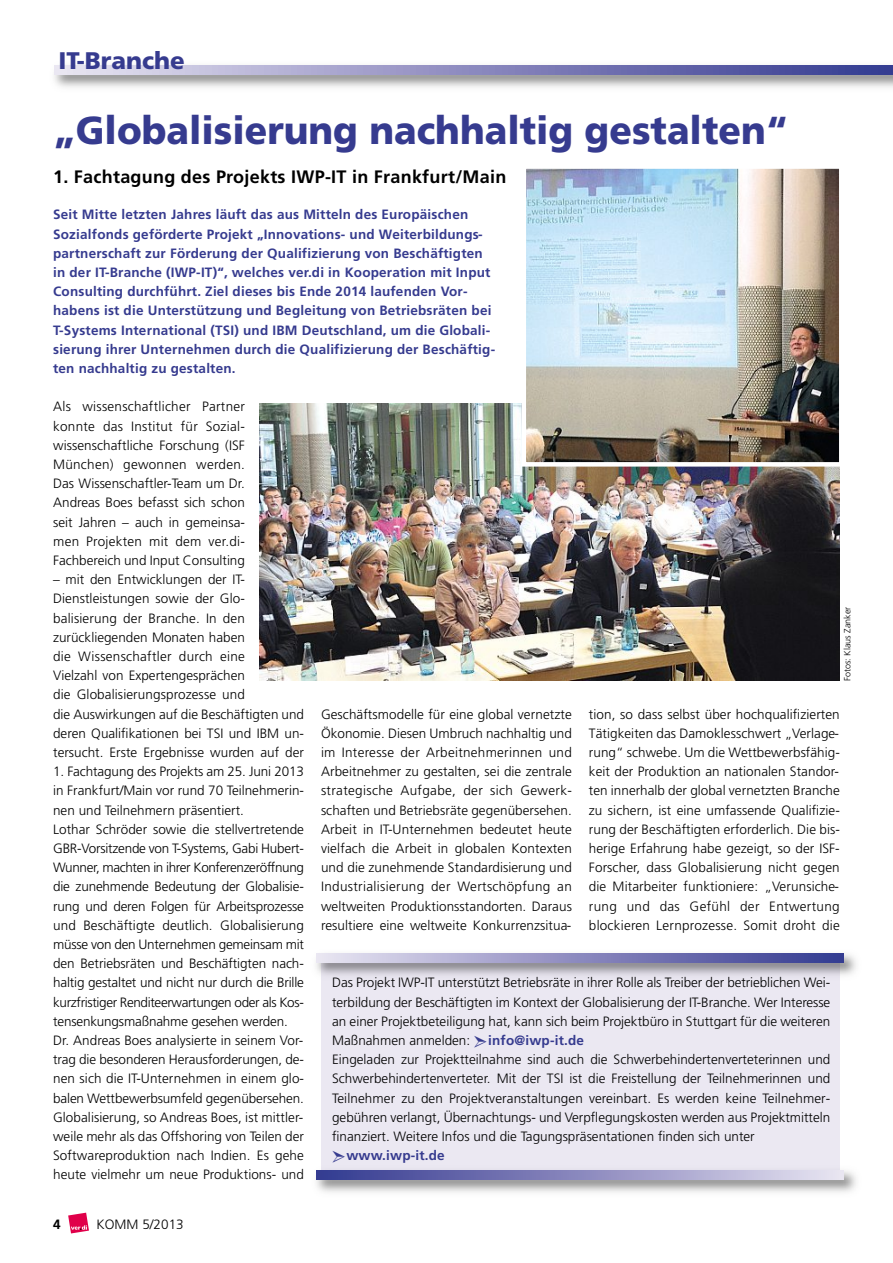
<style>
.page{position:relative;width:893px;height:1263px;background:#fff}
.page>*{position:absolute;margin:0;border:0;box-sizing:border-box;transform-origin:0 0}
.t1{font:900 39px "Frutiger";color:#363b8f;scale:.95 1}
.t2{font:900 24px "Frutiger";color:#363b8f}
.t3{font:700 18px "Frutiger";letter-spacing:.015em;color:#000}
.t4{font:300 13.5px/19.2px "Frutiger";color:#000;text-align:justify}
.t5{font:700 13.5px/19.2px "Frutiger";letter-spacing:.015em;color:#363b8f}
.t6{font:700 13.5px "Frutiger";color:#000}
.t7{font:300 9px "Frutiger";color:#000}
</style>
<div class="page">
<svg style="left:68px;top:1213px;width:21px;height:20px"></svg>
<img style="left:54px;top:65px;width:839px;height:23px">
<svg style="left:54px;top:66px;width:839px;height:8px"></svg>
<img style="left:260px;top:404px;width:579px;height:276px">
<div style="left:321px;top:956px;width:519px;height:222px;background:#ebe8f2"></div>
<img style="left:316px;top:953px;width:540px;height:23px">
<img style="left:321px;top:962px;width:519px;height:14px">
<svg style="left:317px;top:953px;width:527px;height:9px"></svg>
<img style="left:316px;top:1170px;width:540px;height:23px">
<img style="left:321px;top:1170px;width:519px;height:1px">
<svg style="left:317px;top:1171px;width:527px;height:9px"></svg>
<img style="left:527px;top:169px;width:311px;height:293px">
<div style="left:522px;top:164px;width:321px;height:303px;border:4px solid #fff"></div>
<h2 class="t2" style="left:59px;top:47px;width:128px">IT-Branche</h2>
<h1 class="t1" style="left:53px;top:108px;width:775px">„Globalisierung nachhaltig gestalten“</h1>
<h3 class="t3" style="left:53px;top:166px;width:455px">1. Fachtagung des Projekts IWP-IT in Frankfurt/Main</h3>
<p class="t5" style="left:53px;top:205px;width:443px">Seit Mitte letzten Jahres läuft das aus Mitteln des Europäischen Sozialfonds geförderte Projekt „Innovations- und Weiterbildungs&shy;partnerschaft zur Förderung der Qualifizierung von Beschäftigten in der IT-Branche (IWP-IT)“, welches ver.di in Kooperation mit Input Consulting durchführt. Ziel dieses bis Ende 2014 laufenden Vor&shy;habens ist die Unterstützung und Begleitung von Betriebsräten bei T-Systems International (TSI) und IBM Deutschland, um die Globali&shy;sierung ihrer Unternehmen durch die Qualifizierung der Beschäftig&shy;ten nachhaltig zu gestalten.</p>
<p class="t4" style="left:53px;top:397px;width:193px">Als wissenschaftlicher Partner konnte das Institut für Sozial&shy;wissenschaftliche Forschung (ISF München) gewonnen werden.<br>Das Wissenschaftler-Team um Dr.<br>Andreas Boes befasst sich schon seit Jahren – auch in gemeinsa&shy;men Projekten mit dem ver.di-Fachbereich und Input Consulting</p>
<p class="t4" style="left:53px;top:570px;width:252px;text-align:left">– mit den Entwicklungen der IT-Dienstleistungen sowie der Glo&shy;balisierung der Branche. In den zurückliegenden Monaten haben<br>die Wissenschaftler durch eine<br>Vielzahl von Expertengesprächen<br>die Globalisierungsprozesse und<br>die Auswirkungen auf die Beschäftigten und deren Qualifikationen bei TSI und IBM un&shy;tersucht. Erste Ergebnisse wurden auf der</p>
<p class="t4" style="left:53px;top:762px;width:252px;text-align:left">1. Fachtagung des Projekts am 25. Juni 2013 in Frankfurt/Main vor rund 70 Teilnehmerin&shy;nen und Teilnehmern präsentiert.<br>Lothar Schröder sowie die stellvertretende GBR-Vorsitzende von T-Systems, Gabi Hubert-Wunner, machten in ihrer Konferenzeröffnung die zunehmende Bedeutung der Globalisie&shy;rung und deren Folgen für Arbeitsprozesse und Beschäftigte deutlich. Globalisierung müsse von den Unternehmen gemeinsam mit den Betriebsräten und Beschäftigten nach&shy;haltig gestaltet und nicht nur durch die Brille kurzfristiger Renditeerwartungen oder als Kos&shy;tensenkungsmaßnahme gesehen werden.<br>Dr. Andreas Boes analysierte in seinem Vor&shy;trag die besonderen Herausforderungen, de&shy;nen sich die IT-Unternehmen in einem glo&shy;balen Wettbewerbsumfeld gegenübersehen.<br>Globalisierung, so Andreas Boes, ist mittler&shy;weile mehr als das Offshoring von Teilen der Softwareproduktion nach Indien. Es gehe heute vielmehr um neue Produktions- und</p>
<p class="t6" style="left:53px;top:1217px;width:9px">4</p>
<p class="t4" style="left:97px;top:1215px;width:89px">KOMM 5/2013</p>
<p class="t7" style="left:842px;top:681px;width:76px;rotate:-90deg">Fotos: Klaus Zanker</p>
<p class="t4" style="left:321px;top:704px;width:252px">Geschäftsmodelle für eine global vernetzte Ökonomie. Diesen Umbruch nachhaltig und im Interesse der Arbeitnehmerinnen und Arbeitnehmer zu gestalten, sei die zentrale strategische Aufgabe, der sich Gewerk&shy;schaften und Betriebsräte gegenübersehen.<br>Arbeit in IT-Unternehmen bedeutet heute vielfach die Arbeit in globalen Kontexten und die zunehmende Standardisierung und Industrialisierung der Wertschöpfung an weltweiten Produktionsstandorten. Daraus resultiere eine weltweite Konkurrenzsitua-</p>
<p class="t4" style="left:589px;top:704px;width:252px">tion, so dass selbst über hochqualifizierten Tätigkeiten das Damoklesschwert „Verlage&shy;rung“ schwebe. Um die Wettbewerbsfähig&shy;keit der Produktion an nationalen Standor&shy;ten innerhalb der global vernetzten Branche zu sichern, ist eine umfassende Qualifizie&shy;rung der Beschäftigten erforderlich. Die bis&shy;herige Erfahrung habe gezeigt, so der ISF-Forscher, dass Globalisierung nicht gegen die Mitarbeiter funktioniere: „Verunsiche&shy;rung und das Gefühl der Entwertung blockieren Lernprozesse. Somit droht die</p>
<p class="t4" style="left:332px;top:973px;width:500px">Das Projekt IWP-IT unterstützt Betriebsräte in ihrer Rolle als Treiber der betrieblichen Wei&shy;terbildung der Beschäftigten im Kontext der Globalisierung der IT-Branche. Wer Interesse an einer Projektbeteiligung hat, kann sich beim Projektbüro in Stuttgart für die weiteren Maßnahmen anmelden:</p>
<p class="t5" style="left:488px;top:1031px;width:97px">info@iwp-it.de</p>
<p class="t4" style="left:332px;top:1050px;width:500px">Eingeladen zur Projektteilnahme sind auch die Schwerbehindertenverteterinnen und Schwerbehindertenverteter. Mit der TSI ist die Freistellung der Teilnehmerinnen und Teilnehmer zu den Projektveranstaltungen vereinbart. Es werden keine Teilnehmer&shy;gebühren verlangt, Übernachtungs- und Verpflegungskosten werden aus Projektmitteln finanziert. Weitere Infos und die Tagungspräsentationen finden sich unter</p>
<p class="t5" style="left:346px;top:1146px;width:100px">www.iwp-it.de</p>
</div>
